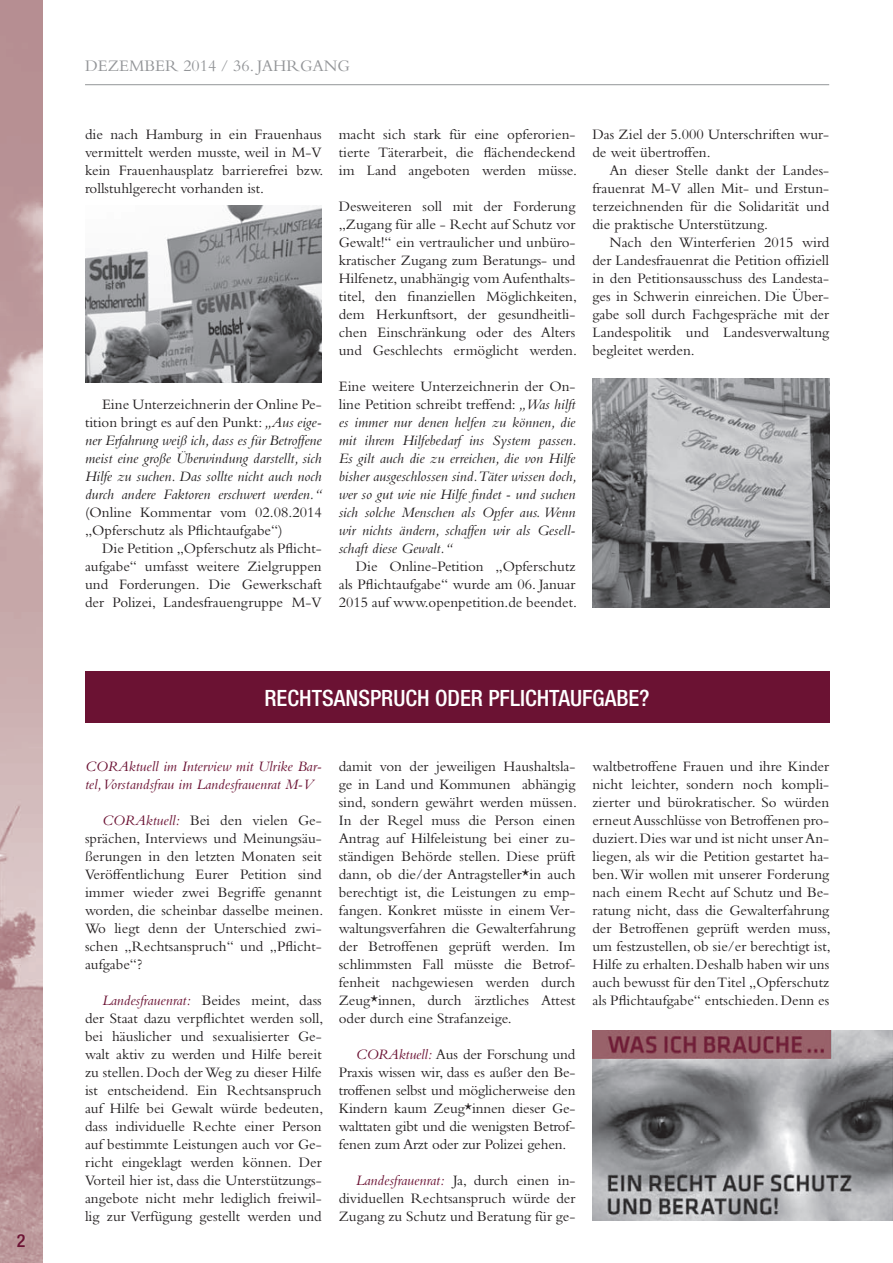
<style>
.page{position:relative;width:893px;height:1263px;background:#fff}
.page>*{position:absolute;margin:0;border:0;box-sizing:border-box;transform-origin:0 0}
.t1{font:500 condensed 22.5px "Helvetica Neue";color:#fff}
.t2{font:500 condensed 18px "Helvetica Neue";color:#6b1233}
.t3{font:16.8px "Bembo";color:#939598}
.t4{font:15px/18px "Bembo";color:#231f20;text-align:justify}
.t5{font:italic 15px/18px "Bembo";color:#231f20;text-align:justify}
.t6{font:italic 15px/18px "Bembo";color:#6b1233}
.s1{font-style:normal}
.s2{font-style:italic;color:#6b1233}
</style>
<div class="page">
<img style="left:0;top:0;width:43px;height:1218px">
<img style="left:0;top:1218px;width:43px;height:45px">
<hr style="left:85px;top:84px;width:744px;height:1px;background:#939598">
<div style="left:85px;top:672px;width:744px;height:51px;background:#6b1233"></div>
<img style="left:85px;top:205px;width:237px;height:178px">
<img style="left:592px;top:378px;width:237px;height:230px">
<img style="left:592px;top:1030px;width:301px;height:191px">
<img style="left:592px;top:1030px;width:238px;height:28px">
<p class="t2" style="left:17px;top:1234px;width:10px">2</p>
<p class="t3" style="left:85px;top:59px;width:266px">DEZEMBER 2014 / 36. JAHRGANG</p>
<p class="t4" style="left:85px;top:127px;width:240px">die nach Hamburg in ein Frauenhaus vermittelt werden musste, weil in M-V kein Frauenhausplatz barrierefrei bzw. rollstuhlgerecht vorhanden ist.</p>
<p class="t5" style="left:85px;top:397px;width:238px;text-indent:17px"><span class="s1">Eine Unterzeichnerin der Online Pe&shy;tition bringt es auf den Punkt:</span> „Aus eige&shy;ner Erfahrung weiß ich, dass es für Betroffene meist eine große Überwindung darstellt, sich Hilfe zu suchen. Das sollte nicht auch noch durch andere Faktoren erschwert werden.“</p>
<p class="t4" style="left:85px;top:505px;width:238px">(Online Kommentar vom 02.08.2014 „Opferschutz als Pflichtaufgabe“)</p>
<p class="t4" style="left:85px;top:541px;width:238px;text-indent:17px">Die Petition „Opferschutz als Pflicht&shy;aufgabe“ umfasst weitere Zielgruppen und Forderungen. Die Gewerkschaft der Polizei, Landesfrauengruppe M-V</p>
<p class="t4" style="left:339px;top:127px;width:240px">macht sich stark für eine opferorien&shy;tierte Täterarbeit, die flächendeckend im Land angeboten werden müsse.</p>
<p class="t4" style="left:339px;top:199px;width:240px">Desweiteren soll mit der Forderung „Zugang für alle - Recht auf Schutz vor Gewalt!“ ein vertraulicher und unbüro&shy;kratischer Zugang zum Beratungs- und Hilfenetz, unabhängig vom Aufenthalts&shy;titel, den finanziellen Möglichkeiten, dem Herkunftsort, der gesundheitli&shy;chen Einschränkung oder des Alters und Geschlechts ermöglicht werden.</p>
<p class="t5" style="left:339px;top:379px;width:240px"><span class="s1">Eine weitere Unterzeichnerin der On&shy;line Petition schreibt treffend:</span> „Was hilft es immer nur denen helfen zu können, die mit ihrem Hilfebedarf ins System passen.<br>Es gilt auch die zu erreichen, die von Hilfe bisher ausgeschlossen sind. Täter wissen doch, wer so gut wie nie Hilfe findet - und suchen sich solche Menschen als Opfer aus. Wenn wir nichts ändern, schaffen wir als Gesell&shy;schaft diese Gewalt.“</p>
<p class="t4" style="left:339px;top:559px;width:240px;text-indent:17px">Die Online-Petition „Opferschutz als Pflichtaufgabe“ wurde am 06. Januar 2015 auf www.openpetition.de beendet.</p>
<p class="t4" style="left:592px;top:127px;width:238px">Das Ziel der 5.000 Unterschriften wur&shy;de weit übertroffen.</p>
<p class="t4" style="left:592px;top:163px;width:238px;text-indent:17px">An dieser Stelle dankt der Landes&shy;frauenrat M-V allen Mit- und Erstun&shy;terzeichnenden für die Solidarität und die praktische Unterstützung.</p>
<p class="t4" style="left:592px;top:235px;width:238px;text-indent:17px">Nach den Winterferien 2015 wird der Landesfrauenrat die Petition offiziell in den Petitionsausschuss des Landesta&shy;ges in Schwerin einreichen. Die Über&shy;gabe soll durch Fachgespräche mit der Landespolitik und Landesverwaltung begleitet werden.</p>
<h1 class="t1" style="left:265px;top:690px;width:387px">RECHTSANSPRUCH ODER PFLICHTAUFGABE?</h1>
<p class="t6" style="left:85px;top:758px;width:238px">CORAktuell im Interview mit Ulrike Bar&shy;tel, Vorstandsfrau im Landesfrauenrat M-V</p>
<p class="t4" style="left:85px;top:812px;width:240px;text-indent:17px"><span class="s2">CORAktuell:</span> Bei den vielen Ge&shy;sprächen, Interviews und Meinungsäu&shy;ßerungen in den letzten Monaten seit Veröffentlichung Eurer Petition sind immer wieder zwei Begriffe genannt worden, die scheinbar dasselbe meinen.<br>Wo liegt denn der Unterschied zwi&shy;schen „Rechtsanspruch“ und „Pflicht&shy;aufgabe“?</p>
<p class="t4" style="left:85px;top:992px;width:240px;text-indent:17px"><span class="s2">Landesfrauenrat:</span> Beides meint, dass der Staat dazu verpflichtet werden soll, bei häuslicher und sexualisierter Ge&shy;walt aktiv zu werden und Hilfe bereit zu stellen. Doch der Weg zu dieser Hilfe ist entscheidend. Ein Rechtsanspruch auf Hilfe bei Gewalt würde bedeuten, dass individuelle Rechte einer Person auf bestimmte Leistungen auch vor Ge&shy;richt eingeklagt werden können. Der Vorteil hier ist, dass die Unterstützungs&shy;angebote nicht mehr lediglich freiwil&shy;lig zur Verfügung gestellt werden und</p>
<p class="t4" style="left:339px;top:758px;width:240px">damit von der jeweiligen Haushaltsla&shy;ge in Land und Kommunen abhängig sind, sondern gewährt werden müssen.<br>In der Regel muss die Person einen Antrag auf Hilfeleistung bei einer zu&shy;ständigen Behörde stellen. Diese prüft dann, ob die/der Antragsteller*in auch berechtigt ist, die Leistungen zu emp&shy;fangen. Konkret müsste in einem Ver&shy;waltungsverfahren die Gewalterfahrung der Betroffenen geprüft werden. Im schlimmsten Fall müsste die Betrof&shy;fenheit nachgewiesen werden durch Zeug*innen, durch ärztliches Attest oder durch eine Strafanzeige.</p>
<p class="t4" style="left:339px;top:1046px;width:238px;text-indent:17px"><span class="s2">CORAktuell:</span> Aus der Forschung und Praxis wissen wir, dass es außer den Be&shy;troffenen selbst und möglicherweise den Kindern kaum Zeug*innen dieser Ge&shy;walttaten gibt und die wenigsten Betrof&shy;fenen zum Arzt oder zur Polizei gehen.</p>
<p class="t4" style="left:339px;top:1172px;width:238px;text-indent:17px"><span class="s2">Landesfrauenrat:</span> Ja, durch einen in&shy;dividuellen Rechtsanspruch würde der Zugang zu Schutz und Beratung für ge-</p>
<p class="t4" style="left:592px;top:758px;width:240px">waltbetroffene Frauen und ihre Kinder nicht leichter, sondern noch kompli&shy;zierter und bürokratischer. So würden erneut Ausschlüsse von Betroffenen pro&shy;duziert. Dies war und ist nicht unser An&shy;liegen, als wir die Petition gestartet ha&shy;ben. Wir wollen mit unserer Forderung nach einem Recht auf Schutz und Be&shy;ratung nicht, dass die Gewalterfahrung der Betroffenen geprüft werden muss, um festzustellen, ob sie/er berechtigt ist, Hilfe zu erhalten. Deshalb haben wir uns auch bewusst für den Titel „Opferschutz als Pflichtaufgabe“ entschieden. Denn es</p>
</div>
